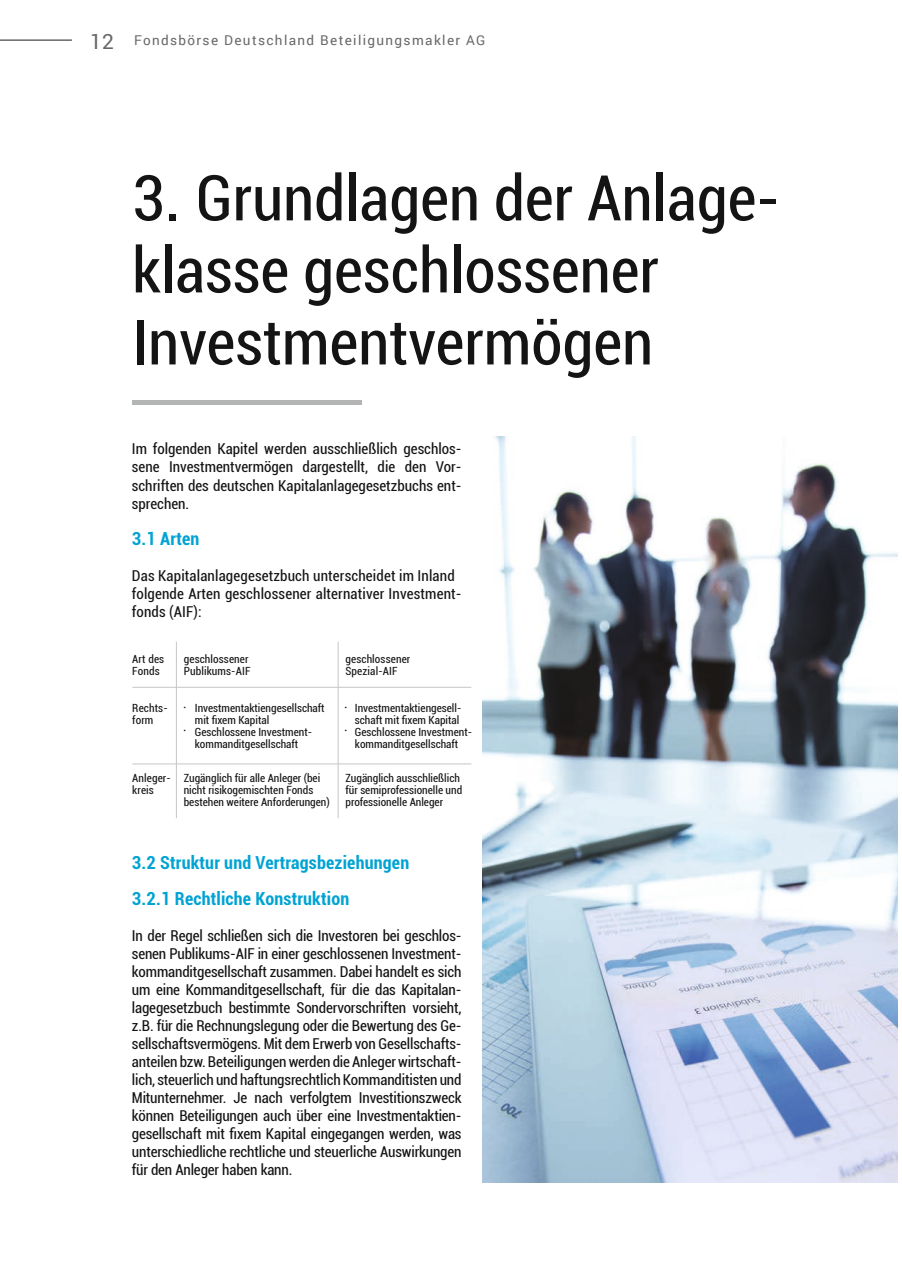
<style>
.page{position:relative;width:902px;height:1272px;background:#fff}
.page>*{position:absolute;margin:0;border:0;box-sizing:border-box;transform-origin:0 0}
.t1{font:condensed 63px/72px "Roboto";color:#131413}
.t2{font:700 condensed 18px/36px "Roboto";letter-spacing:.01em;color:#00a3d3}
.t3{font:condensed 15px/18px "Roboto";letter-spacing:.01em;color:#131413;text-align:justify}
.t4{font:13.5px "Roboto";letter-spacing:.1em;color:#686867}
.t5{font:condensed 11.25px/12px "Roboto";color:#131413}
.t6{font:4.5px "Optima";color:#131413}
.s1{font-size:21px}
</style>
<div class="page">
<hr style="left:0;top:39px;width:72px;height:2px;background:#686867">
<div style="left:132px;top:400px;width:230px;height:5px;background:#b3b4b4"></div>
<img style="left:483px;top:436px;width:414px;height:746px">
<hr style="left:132px;top:686px;width:339px;height:1px;background:#c8c9c9">
<hr style="left:176px;top:641px;width:1px;height:177px;background:#c8c9c9">
<hr style="left:337px;top:641px;width:1px;height:177px;background:#c8c9c9">
<hr style="left:132px;top:763px;width:339px;height:1px;background:#c8c9c9">
<p class="t4" style="left:90px;top:31px;width:397px"><span class="s1">12</span> Fondsbörse Deutschland Beteiligungsmakler AG</p>
<h1 class="t1" style="left:132px;top:160px;width:650px">3. Grundlagen der Anlage&shy;klasse geschlossener<br>Investmentvermögen</h1>
<p class="t3" style="left:132px;top:439px;width:331px">Im folgenden Kapitel werden ausschließlich geschlos&shy;sene Investmentvermögen dargestellt, die den Vor&shy;schriften des deutschen Kapitalanlagegesetzbuchs ent&shy;sprechen.</p>
<p class="t2" style="left:132px;top:519px;width:69px">3.1 Arten</p>
<p class="t3" style="left:132px;top:565px;width:331px;text-align:left">Das Kapitalanlagegesetzbuch unterscheidet im Inland folgende Arten geschlossener alternativer Investment&shy;fonds (AIF):</p>
<p class="t5" style="left:132px;top:652px;width:33px">Art des<br>Fonds</p>
<p class="t5" style="left:184px;top:652px;width:68px">geschlossener<br>Publikums-AIF</p>
<p class="t5" style="left:345px;top:652px;width:66px">geschlossener<br>Spezial-AIF</p>
<p class="t6" style="left:184px;top:705px;width:4px">•</p>
<p class="t6" style="left:344px;top:705px;width:4px">•</p>
<p class="t6" style="left:184px;top:728px;width:4px">•</p>
<p class="t6" style="left:344px;top:728px;width:4px">•</p>
<p class="t5" style="left:195px;top:701px;width:131px">Investmentaktiengesellschaft mit fixem Kapital<br>Geschlossene Investment&shy;kommanditgesellschaft</p>
<p class="t5" style="left:184px;top:771px;width:147px">Zugänglich für alle Anleger (bei nicht risikogemischten Fonds bestehen weitere Anforderungen)</p>
<p class="t5" style="left:345px;top:771px;width:118px">Zugänglich ausschließlich für semiprofessionelle und professionelle Anleger</p>
<p class="t5" style="left:355px;top:701px;width:119px">Investmentaktiengesell&shy;schaft mit fixem Kapital<br>Geschlossene Investment&shy;kommanditgesellschaft</p>
<p class="t5" style="left:132px;top:702px;width:37px">Rechts&shy;form</p>
<p class="t5" style="left:132px;top:771px;width:40px">Anleger&shy;kreis</p>
<p class="t2" style="left:132px;top:843px;width:279px">3.2 Struktur und Vertragsbeziehungen<br>3.2.1 Rechtliche Konstruktion</p>
<p class="t3" style="left:132px;top:925px;width:331px">In der Regel schließen sich die Investoren bei geschlos&shy;senen Publikums-AIF in einer geschlossenen Investment&shy;kommanditgesellschaft zusammen. Dabei handelt es sich um eine Kommanditgesellschaft, für die das Kapitalan&shy;lagegesetzbuch bestimmte Sondervorschriften vorsieht, z.B. für die Rechnungslegung oder die Bewertung des Ge&shy;sellschaftsvermögens. Mit dem Erwerb von Gesellschafts&shy;anteilen bzw. Beteiligungen werden die Anleger wirtschaft&shy;lich, steuerlich und haftungsrechtlich Kommanditisten und Mitunternehmer. Je nach verfolgtem Investitionszweck können Beteiligungen auch über eine Investmentaktien&shy;gesellschaft mit fixem Kapital eingegangen werden, was unterschiedliche rechtliche und steuerliche Auswirkungen für den Anleger haben kann.</p>
</div>
